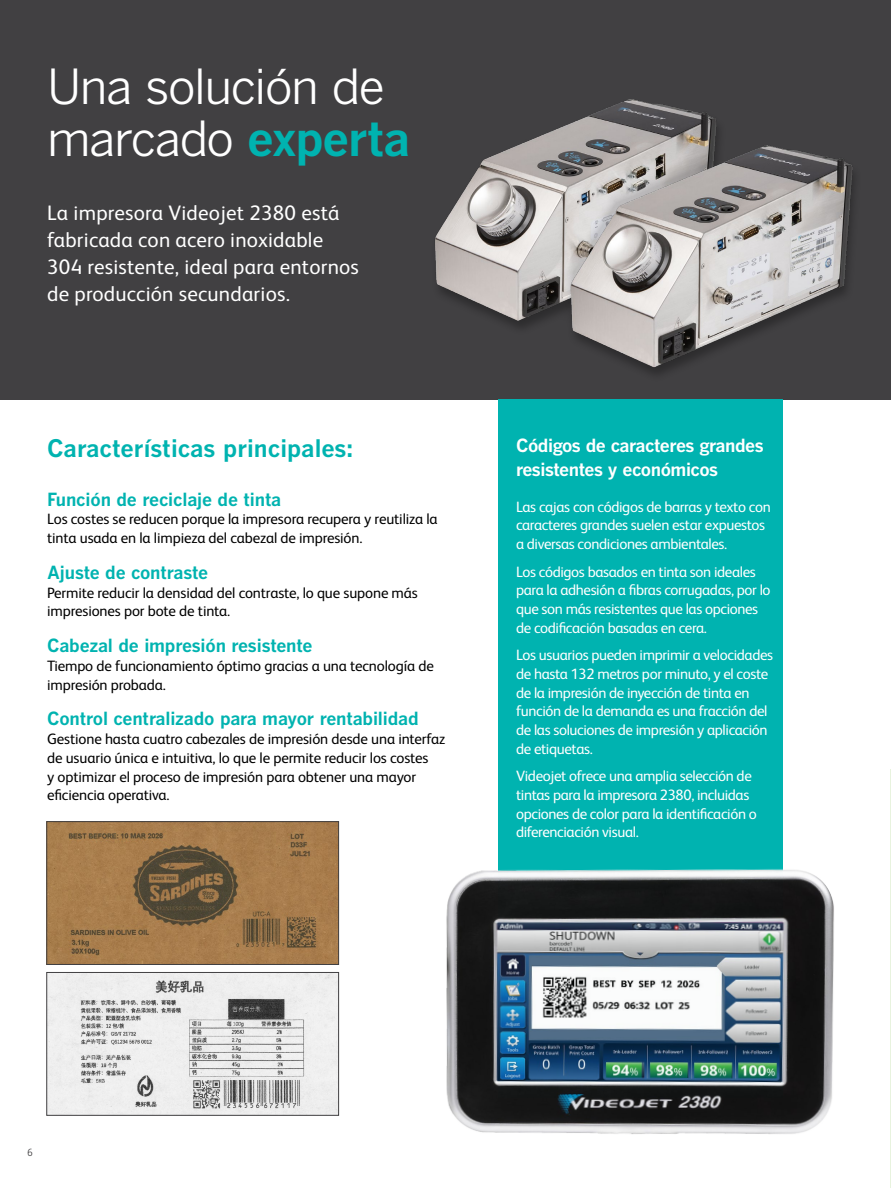
<style>
.page{position:relative;width:891px;height:1188px;background:#fff}
.page>*{position:absolute;margin:0;border:0;box-sizing:border-box;transform-origin:0 0}
.t1{font:48px/52.5px "Benton Gothic";letter-spacing:-.035em;color:#fff}
.t2{font:700 24px "Benton Gothic";color:#00b3b0}
.t3{font:21px/27px "FS Albert Pro";letter-spacing:.01em;color:#fff}
.t4{font:700 18px "Benton Gothic";letter-spacing:-.01em;color:#00b3b0}
.t5{font:700 18px/24px "Benton Gothic";letter-spacing:-.025em;color:#fff}
.t6{font:15px/18.8px "FS Albert Pro";letter-spacing:-.025em;color:#fff}
.t7{font:15px/18.8px "FS Albert Pro";letter-spacing:-.01em;color:#000}
.t8{font:300 10.5px "FS Albert Pro";color:#414042}
.s1{font-weight:700;color:#00b3b0}
</style>
<div class="page">
<div style="left:0;top:0;width:891px;height:399px;background:#414042"></div>
<div style="left:498px;top:399px;width:285px;height:699px;background:#00b3b0"></div>
<hr style="left:890px;top:770px;width:1px;height:418px;background:#e8f3de">
<img style="left:435px;top:99px;width:274px;height:228px">
<img style="left:561px;top:116px;width:293px;height:257px">
<img style="left:446px;top:869px;width:388px;height:265px">
<img style="left:48px;top:974px;width:289px;height:140px">
<div style="left:46px;top:972px;width:293px;height:144px;border:1px solid #414042"></div>
<img style="left:48px;top:823px;width:289px;height:140px">
<div style="left:46px;top:821px;width:293px;height:144px;border:1px solid #414042"></div>
<h1 class="t1" style="left:47px;top:61px;width:365px">Una solución de marcado <span class="s1">experta</span></h1>
<h3 class="t3" style="left:47px;top:198px;width:313px">La impresora Videojet 2380 está fabricada con acero inoxidable<br>304 resistente, ideal para entornos de producción secundarios.</h3>
<h2 class="t2" style="left:47px;top:434px;width:308px">Características principales:</h2>
<p class="t5" style="left:516px;top:434px;width:249px">Códigos de caracteres grandes resistentes y económicos</p>
<p class="t6" style="left:516px;top:496px;width:256px">Las cajas con códigos de barras y texto con caracteres grandes suelen estar expuestos a diversas condiciones ambientales.</p>
<p class="t6" style="left:516px;top:561px;width:256px">Los códigos basados en tinta son ideales para la adhesión a fibras corrugadas, por lo que son más resistentes que las opciones de codificación basadas en cera.</p>
<p class="t6" style="left:516px;top:644px;width:259px">Los usuarios pueden imprimir a velocidades de hasta 132 metros por minuto, y el coste de la impresión de inyección de tinta en función de la demanda es una fracción del de las soluciones de impresión y aplicación de etiquetas.</p>
<p class="t6" style="left:516px;top:765px;width:242px">Videojet ofrece una amplia selección de tintas para la impresora 2380, incluidas opciones de color para la identificación o diferenciación visual.</p>
<p class="t4" style="left:47px;top:489px;width:236px">Función de reciclaje de tinta</p>
<p class="t7" style="left:47px;top:509px;width:392px">Los costes se reducen porque la impresora recupera y reutiliza la tinta usada en la limpieza del cabezal de impresión.</p>
<p class="t4" style="left:47px;top:562px;width:162px">Ajuste de contraste</p>
<p class="t7" style="left:47px;top:582px;width:372px">Permite reducir la densidad del contraste, lo que supone más impresiones por bote de tinta.</p>
<p class="t4" style="left:47px;top:635px;width:267px">Cabezal de impresión resistente</p>
<p class="t7" style="left:47px;top:655px;width:388px">Tiempo de funcionamiento óptimo gracias a una tecnología de impresión probada.</p>
<p class="t4" style="left:47px;top:708px;width:373px">Control centralizado para mayor rentabilidad</p>
<p class="t7" style="left:47px;top:728px;width:400px">Gestione hasta cuatro cabezales de impresión desde una interfaz de usuario única e intuitiva, lo que le permite reducir los costes<br>y optimizar el proceso de impresión para obtener una mayor eficiencia operativa.</p>
<p class="t8" style="left:27px;top:1145px;width:7px">6</p>
</div>
